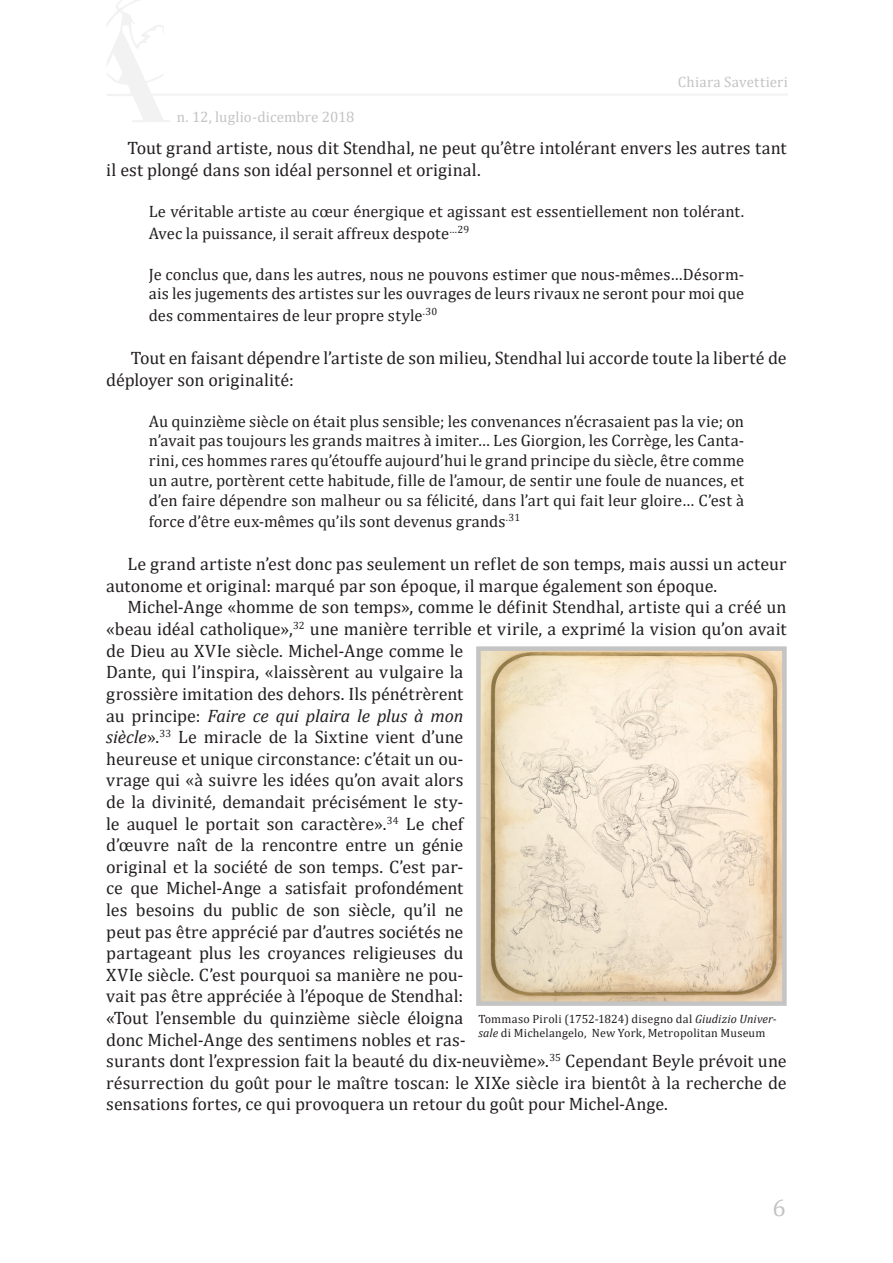
<style>
.page{position:relative;width:893px;height:1263px;background:#fff}
.page>*{position:absolute;margin:0;border:0;box-sizing:border-box;transform-origin:0 0}
.t1{font:24px "Cambria";color:#c4c4c4}
.Corpo{font:18px/21.6px "Cambria";color:#231f20}
.Citazione{font:16.5px/19.8px "Cambria";letter-spacing:.005em;color:#231f20}
.t2{font:15px "Cambria";letter-spacing:.01em;color:#c4c4c4}
.Didascalia{font:12px/14.4px "Cambria";letter-spacing:.015em;color:#231f20}
.s1{font-style:italic}
</style>
<div class="page">
<svg style="left:107px;top:0;width:64px;height:122px"></svg>
<hr style="left:131px;top:93px;width:657px;height:3px;background:#f2f3f3">
<img style="left:481px;top:651px;width:301px;height:350px">
<div style="left:476px;top:646px;width:311px;height:360px;border:4px solid #c4c4c4"></div>
<p class="t2" style="left:678px;top:73px;width:112px">Chiara Savettieri</p>
<p class="t2" style="left:177px;top:108px;width:179px">n. 12, luglio-dicembre 2018</p>
<p class="Corpo" style="left:106px;top:137px;width:682px;text-indent:21px">Tout grand artiste, nous dit Stendhal, ne peut qu’être intolérant envers les autres tant il est plongé dans son idéal personnel et original.</p>
<p class="Citazione" style="left:149px;top:200px;width:597px;line-height:21.6px">Le véritable artiste au cœur énergique et agissant est essentiellement non tolérant.<br>Avec la puissance, il serait affreux despote<sup>…29</sup></p>
<p class="Citazione" style="left:149px;top:264px;width:597px">Je conclus que, dans les autres, nous ne pouvons estimer que nous-mêmes…Désorm&shy;ais les jugements des artistes sur les ouvrages de leurs rivaux ne seront pour moi que</p>
<p class="Citazione" style="left:149px;top:305px;width:290px">des commentaires de leur propre style<sup>.30</sup></p>
<p class="Corpo" style="left:106px;top:347px;width:682px;text-indent:25px">Tout en faisant dépendre l’artiste de son milieu, Stendhal lui accorde toute la liberté de déployer son originalité:</p>
<p class="Citazione" style="left:149px;top:411px;width:597px;text-align:justify">Au quinzième siècle on était plus sensible; les convenances n’écrasaient pas la vie; on n’avait pas toujours les grands maitres à imiter… Les Giorgion, les Corrège, les Canta&shy;rini, ces hommes rares qu’étouffe aujourd’hui le grand principe du siècle, être comme un autre, portèrent cette habitude, fille de l’amour, de sentir une foule de nuances, et d’en faire dépendre son malheur ou sa félicité, dans l’art qui fait leur gloire… C’est à</p>
<p class="Citazione" style="left:149px;top:512px;width:373px">force d’être eux-mêmes qu’ils sont devenus grands<sup>.31</sup></p>
<p class="Corpo" style="left:106px;top:553px;width:682px;text-indent:21px">Le grand artiste n’est donc pas seulement un reflet de son temps, mais aussi un acteur autonome et original: marqué par son époque, il marque également son époque.</p>
<p class="Corpo" style="left:106px;top:596px;width:682px;text-indent:21px">Michel-Ange «homme de son temps», comme le définit Stendhal, artiste qui a créé un «beau idéal catholique»,<sup>32</sup> une manière terrible et virile, a exprimé la vision qu’on avait de Dieu au XVIe siècle. Michel-Ange comme le<br>Dante, qui l’inspira, «laissèrent au vulgaire la<br>grossière imitation des dehors. Ils pénétrèrent<br>au principe: <span class="s1">Faire ce qui plaira le plus à mon<br>siècle</span>».<sup>33</sup> Le miracle de la Sixtine vient d’une<br>heureuse et unique circonstance: c’était un ou-<br>vrage qui «à suivre les idées qu’on avait alors<br>de la divinité, demandait précisément le sty-<br>le auquel le portait son caractère».<sup>34</sup> Le chef<br>d’œuvre naît de la rencontre entre un génie<br>original et la société de son temps. C’est par-<br>ce que Michel-Ange a satisfait profondément<br>les besoins du public de son siècle, qu’il ne<br>peut pas être apprécié par d’autres sociétés ne<br>partageant plus les croyances religieuses du<br>XVIe siècle. C’est pourquoi sa manière ne pou-<br>vait pas être appréciée à l’époque de Stendhal:<br>«Tout l’ensemble du quinzième siècle éloigna<br>donc Michel-Ange des sentimens nobles et ras-<br>surants dont l’expression fait la beauté du dix-neuvième».<sup>35</sup> Cependant Beyle prévoit une résurrection du goût pour le maître toscan: le XIXe siècle ira bientôt à la recherche de sensations fortes, ce qui provoquera un retour du goût pour Michel-Ange.</p>
<p class="Didascalia" style="left:478px;top:1011px;width:300px">Tommaso Piroli (1752-1824) disegno dal <span class="s1">Giudizio Univer&shy;sale</span> di Michelangelo, New York, Metropolitan Museum</p>
<h1 class="t1" style="left:772px;top:1193px;width:15px">6</h1>
</div>
